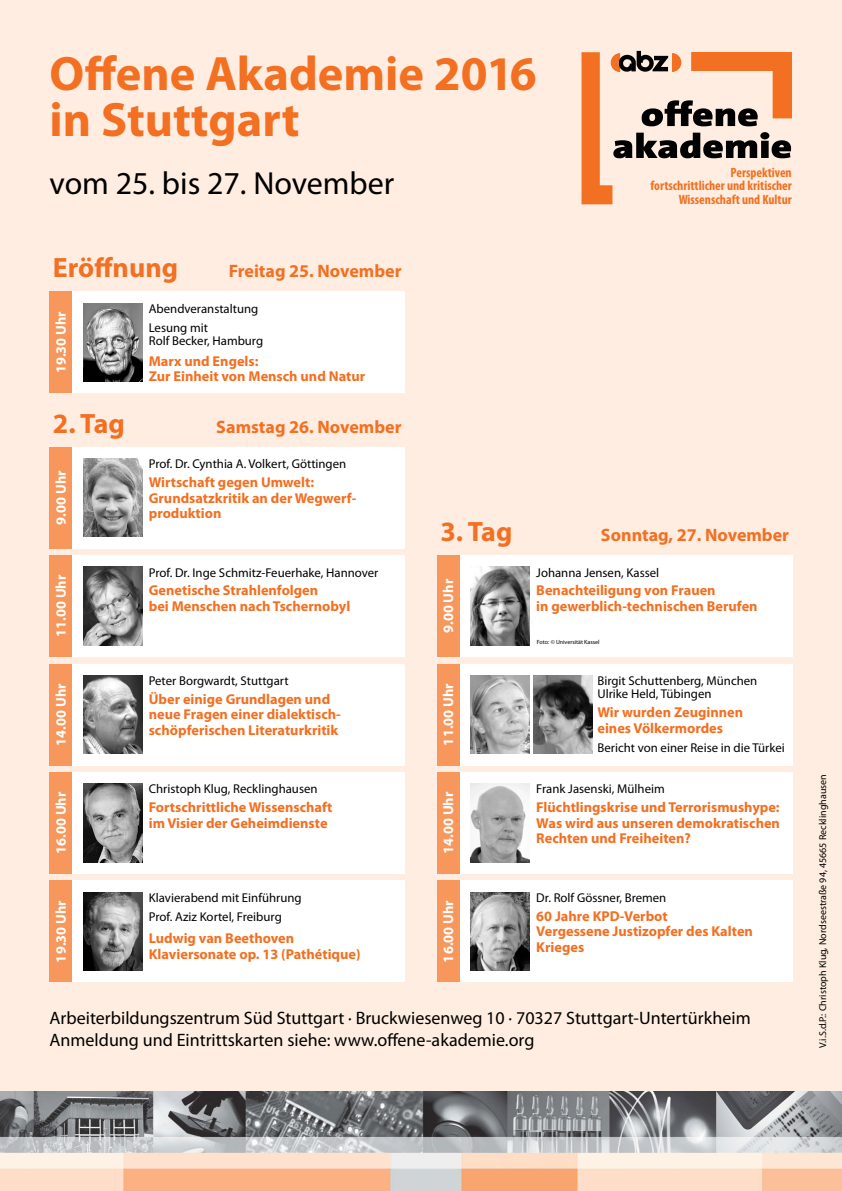
<style>
.page{position:relative;width:842px;height:1191px;background:#feede0}
.page>*{position:absolute;margin:0;border:0;box-sizing:border-box;transform-origin:0 0}
.t1{font:700 48.5px/46px "Myriad Pro";color:#f36f21}
.t2{font:32px "Myriad Pro";color:#000}
.t3{font:700 28px "Myriad Pro";color:#f36f21}
.t4{font:18px/22px "Myriad Pro";color:#000}
.t5{font:700 18px "Myriad Pro";color:#f36f21}
.t6{font:700 14.3px/15.5px "Myriad Pro";color:#f36f21}
.t7{font:700 14.3px "Myriad Pro";color:#fff}
.t8{font:700 condensed 13.5px/13.8px "Myriad Pro";color:#f36f21;text-align:right}
.t9{font:12.8px/18.8px "Myriad Pro";color:#000}
.t10{font:10px "Myriad Pro";color:#000}
.t11{font:6px "Myriad Pro";color:#000}
</style>
<div class="page">
<svg style="left:581px;top:51px;width:211px;height:153px"></svg>
<img style="left:0;top:1091px;width:842px;height:100px">
<div style="left:50px;top:447px;width:355px;height:101px;background:#fff"></div>
<div style="left:50px;top:447px;width:22px;height:101px;background:#f7975b"></div>
<img style="left:83px;top:458px;width:59px;height:78px">
<div style="left:50px;top:555px;width:355px;height:102px;background:#fff"></div>
<div style="left:50px;top:555px;width:22px;height:102px;background:#f7975b"></div>
<img style="left:83px;top:567px;width:59px;height:78px">
<div style="left:50px;top:663px;width:355px;height:102px;background:#fff"></div>
<div style="left:50px;top:663px;width:22px;height:102px;background:#f7975b"></div>
<img style="left:83px;top:675px;width:59px;height:78px">
<div style="left:50px;top:772px;width:355px;height:101px;background:#fff"></div>
<div style="left:50px;top:772px;width:22px;height:101px;background:#f7975b"></div>
<img style="left:83px;top:784px;width:59px;height:78px">
<div style="left:50px;top:880px;width:355px;height:102px;background:#fff"></div>
<div style="left:50px;top:880px;width:22px;height:102px;background:#f7975b"></div>
<img style="left:83px;top:892px;width:59px;height:78px">
<div style="left:50px;top:291px;width:355px;height:102px;background:#fff"></div>
<div style="left:50px;top:291px;width:22px;height:102px;background:#f7975b"></div>
<img style="left:83px;top:303px;width:59px;height:78px">
<div style="left:437px;top:555px;width:355px;height:102px;background:#fff"></div>
<img style="left:471px;top:567px;width:58px;height:78px">
<div style="left:437px;top:555px;width:23px;height:102px;background:#f7975b"></div>
<div style="left:437px;top:663px;width:355px;height:102px;background:#fff"></div>
<div style="left:437px;top:663px;width:23px;height:102px;background:#f7975b"></div>
<img style="left:471px;top:675px;width:58px;height:78px">
<div style="left:437px;top:772px;width:355px;height:101px;background:#fff"></div>
<div style="left:437px;top:772px;width:23px;height:101px;background:#f7975b"></div>
<img style="left:471px;top:784px;width:58px;height:78px">
<div style="left:437px;top:880px;width:355px;height:102px;background:#fff"></div>
<div style="left:437px;top:880px;width:23px;height:102px;background:#f7975b"></div>
<img style="left:471px;top:892px;width:58px;height:78px">
<img style="left:533px;top:675px;width:59px;height:78px">
<h1 class="t1" style="left:50px;top:52px;width:489px">Offene Akademie 2016 in Stuttgart</h1>
<h2 class="t2" style="left:50px;top:166px;width:346px">vom 25. bis 27. November</h2>
<h3 class="t3" style="left:53px;top:252px;width:127px">Eröffnung</h3>
<p class="t5" style="left:229px;top:261px;width:174px">Freitag 25. November</p>
<p class="t7" style="left:53px;top:373px;width:64px;rotate:-90deg">19.30 Uhr</p>
<p class="t9" style="left:149px;top:299px;width:111px">Abendveranstaltung<br>Lesung mit</p>
<p class="t9" style="left:149px;top:331px;width:116px">Rolf Becker, Hamburg</p>
<p class="t6" style="left:149px;top:353px;width:218px">Marx und Engels:<br>Zur Einheit von Mensch und Natur</p>
<p class="t8" style="left:650px;top:165px;width:143px">Perspektiven<br>fortschrittlicher und kritischer<br>Wissenschaft und Kultur</p>
<h3 class="t3" style="left:53px;top:407px;width:74px">2. Tag</h3>
<p class="t5" style="left:216px;top:416px;width:187px">Samstag 26. November</p>
<p class="t7" style="left:53px;top:524px;width:56px;rotate:-90deg">9.00 Uhr</p>
<p class="t9" style="left:149px;top:454px;width:199px">Prof. Dr. Cynthia A. Volkert, Göttingen</p>
<p class="t6" style="left:149px;top:474px;width:209px">Wirtschaft gegen Umwelt:<br>Grundsatzkritik an der Wegwerf&shy;produktion</p>
<p class="t7" style="left:53px;top:637px;width:64px;rotate:-90deg">11.00 Uhr</p>
<p class="t7" style="left:53px;top:745px;width:64px;rotate:-90deg">14.00 Uhr</p>
<p class="t7" style="left:53px;top:854px;width:64px;rotate:-90deg">16.00 Uhr</p>
<p class="t9" style="left:149px;top:563px;width:231px">Prof. Dr. Inge Schmitz-Feuerhake, Hannover</p>
<p class="t6" style="left:149px;top:583px;width:203px">Genetische Strahlenfolgen<br>bei Menschen nach Tschernobyl</p>
<p class="t9" style="left:149px;top:671px;width:141px">Peter Borgwardt, Stuttgart</p>
<p class="t6" style="left:149px;top:691px;width:194px">Über einige Grundlagen und neue Fragen einer dialektisch&shy;schöpferischen Literaturkritik</p>
<p class="t9" style="left:149px;top:780px;width:170px">Christoph Klug, Recklinghausen</p>
<p class="t6" style="left:149px;top:800px;width:185px">Fortschrittliche Wissenschaft im Visier der Geheimdienste</p>
<p class="t7" style="left:53px;top:962px;width:64px;rotate:-90deg">19.30 Uhr</p>
<p class="t9" style="left:149px;top:888px;width:154px">Klavierabend mit Einführung<br>Prof. Aziz Kortel, Freiburg</p>
<p class="t6" style="left:149px;top:930px;width:213px">Ludwig van Beethoven<br>Klaviersonate op. 13 (Pathétique)</p>
<h3 class="t3" style="left:440px;top:516px;width:74px">3. Tag</h3>
<p class="t5" style="left:601px;top:525px;width:190px">Sonntag, 27. November</p>
<p class="t7" style="left:440px;top:633px;width:56px;rotate:-90deg">9.00 Uhr</p>
<p class="t9" style="left:536px;top:563px;width:124px">Johanna Jensen, Kassel</p>
<p class="t6" style="left:536px;top:583px;width:223px">Benachteiligung von Frauen<br>in gewerblich-technischen Berufen</p>
<p class="t11" style="left:537px;top:639px;width:64px">Foto: © Universität Kassel</p>
<p class="t7" style="left:440px;top:745px;width:64px;rotate:-90deg">11.00 Uhr</p>
<p class="t9" style="left:597px;top:674px;width:161px;line-height:13.1px">Birgit Schuttenberg, München<br>Ulrike Held, Tübingen</p>
<p class="t6" style="left:597px;top:704px;width:147px">Wir wurden Zeuginnen eines Völkermordes</p>
<p class="t9" style="left:597px;top:739px;width:189px">Bericht von einer Reise in die Türkei</p>
<p class="t7" style="left:440px;top:854px;width:64px;rotate:-90deg">14.00 Uhr</p>
<p class="t7" style="left:440px;top:962px;width:64px;rotate:-90deg">16.00 Uhr</p>
<p class="t9" style="left:536px;top:780px;width:130px">Frank Jasenski, Mülheim</p>
<p class="t6" style="left:536px;top:800px;width:245px;text-align:justify">Flüchtlingskrise und Terrorismushype:<br>Was wird aus unseren demokratischen Rechten und Freiheiten?</p>
<p class="t9" style="left:536px;top:888px;width:132px">Dr. Rolf Gössner, Bremen</p>
<p class="t6" style="left:536px;top:908px;width:218px">60 Jahre KPD-Verbot<br>Vergessene Justizopfer des Kalten<br>Krieges</p>
<p class="t4" style="left:50px;top:1007px;width:703px">Arbeiterbildungszentrum Süd Stuttgart · Bruckwiesenweg 10 · 70327 Stuttgart-Untertürkheim<br>Anmeldung und Eintrittskarten siehe: www.offene-akademie.org</p>
<p class="t10" style="left:817px;top:1047px;width:275px;rotate:-90deg">V.i.S.d.P.: Christoph Klug, Nordseestraße 94, 45665 Recklinghausen</p>
</div>
